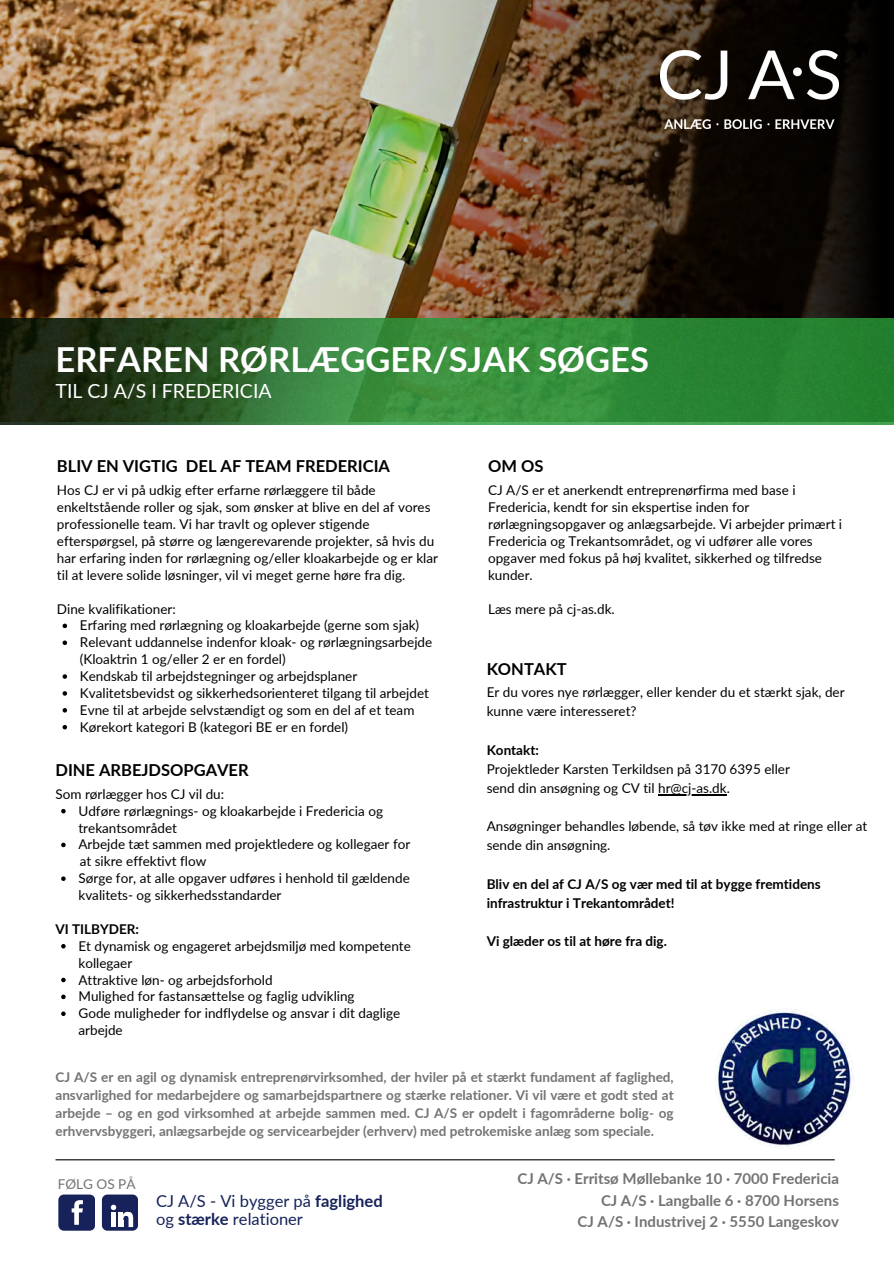
<style>
.page{position:relative;width:894px;height:1264px;background:#fff}
.page>*{position:absolute;margin:0;border:0;box-sizing:border-box;transform-origin:0 0}
.t1{font:700 34.5px "Lato";color:#fff}
.t2{font:19.5px "Lato";color:#fff}
.t3{font:700 16.5px "Lato";color:#000}
.t4{font:16.5px/18px "Lato";color:#162259}
.t5{font:700 15px/21.3px "Lato";color:#737373;text-align:right}
.t6{font:13.5px/16.8px "Lato";color:#000}
.t7{font:700 13.5px/18px "Lato";color:#737373;text-align:justify}
.t8{font:700 13.5px/19.2px "Lato";color:#000}
.t9{font:13.5px "Lato";color:#737373}
.s1{font-weight:700}
</style>
<div class="page">
<img style="left:0;top:0;width:215px;height:319px">
<img style="left:215px;top:0;width:678px;height:319px">
<svg style="left:58px;top:1194px;width:37px;height:36px"></svg>
<div style="left:102px;top:1194px;width:36px;height:36px;background:#162259;border-radius:5px"></div>
<svg style="left:111px;top:1204px;width:22px;height:22px"></svg>
<img style="left:0;top:319px;width:893px;height:105px">
<hr style="left:55px;top:1159px;width:779px;height:1px;background:#000">
<img style="left:660px;top:51px;width:178px;height:77px">
<img style="left:698px;top:1009px;width:156px;height:152px">
<svg style="left:63px;top:623px;width:4px;height:5px"></svg>
<svg style="left:63px;top:640px;width:4px;height:5px"></svg>
<svg style="left:63px;top:674px;width:4px;height:4px"></svg>
<svg style="left:63px;top:691px;width:4px;height:4px"></svg>
<svg style="left:63px;top:708px;width:4px;height:4px"></svg>
<svg style="left:63px;top:725px;width:4px;height:4px"></svg>
<svg style="left:61px;top:809px;width:5px;height:4px"></svg>
<svg style="left:61px;top:842px;width:5px;height:5px"></svg>
<svg style="left:61px;top:876px;width:5px;height:5px"></svg>
<svg style="left:61px;top:944px;width:5px;height:4px"></svg>
<svg style="left:61px;top:977px;width:5px;height:5px"></svg>
<svg style="left:61px;top:994px;width:5px;height:5px"></svg>
<svg style="left:61px;top:1011px;width:5px;height:5px"></svg>
<hr style="left:658px;top:794px;width:68px;height:1px;background:#000">
<h1 class="t1" style="left:55px;top:338px;width:594px">ERFAREN RØRLÆGGER/SJAK SØGES</h1>
<h2 class="t2" style="left:55px;top:379px;width:217px">TIL CJ A/S I FREDERICIA</h2>
<h3 class="t3" style="left:57px;top:455px;width:334px">BLIV EN VIGTIG DEL AF TEAM FREDERICIA</h3>
<h3 class="t6" style="left:57px;top:481px;width:382px">Hos CJ er vi på udkig efter erfarne rørlæggere til både enkeltstående roller og sjak, som ønsker at blive en del af vores professionelle team. Vi har travlt og oplever stigende efterspørgsel, på større og længerevarende projekter, så hvis du har erfaring inden for rørlægning og/eller kloakarbejde og er klar til at levere solide løsninger, vil vi meget gerne høre fra dig.</h3>
<p class="t6" style="left:57px;top:600px;width:120px">Dine kvalifikationer:</p>
<p class="t6" style="left:80px;top:616px;width:341px">Erfaring med rørlægning og kloakarbejde (gerne som sjak)</p>
<p class="t6" style="left:80px;top:633px;width:354px">Relevant uddannelse indenfor kloak- og rørlægningsarbejde (Kloaktrin 1 og/eller 2 er en fordel)</p>
<p class="t6" style="left:80px;top:667px;width:279px">Kendskab til arbejdstegninger og arbejdsplaner</p>
<p class="t6" style="left:80px;top:684px;width:350px">Kvalitetsbevidst og sikkerhedsorienteret tilgang til arbejdet</p>
<p class="t6" style="left:80px;top:701px;width:336px">Evne til at arbejde selvstændigt og som en del af et team</p>
<p class="t6" style="left:80px;top:718px;width:270px">Kørekort kategori B (kategori BE er en fordel)</p>
<p class="t3" style="left:55px;top:759px;width:195px">DINE ARBEJDSOPGAVER</p>
<p class="t6" style="left:78px;top:785px;width:333px;text-indent:-23px">Som rørlægger hos CJ vil du:<br>Udføre rørlægnings- og kloakarbejde i Fredericia og trekantsområdet<br>Arbejde tæt sammen med projektledere og kollegaer for at sikre effektivt flow<br>Sørge for, at alle opgaver udføres i henhold til gældende kvalitets- og sikkerhedsstandarder</p>
<p class="t8" style="left:55px;top:919px;width:85px">VI TILBYDER:</p>
<p class="t6" style="left:78px;top:937px;width:334px">Et dynamisk og engageret arbejdsmiljø med kompetente kollegaer<br>Attraktive løn- og arbejdsforhold<br>Mulighed for fastansættelse og faglig udvikling<br>Gode muligheder for indflydelse og ansvar i dit daglige arbejde</p>
<p class="t3" style="left:488px;top:455px;width:57px">OM OS</p>
<p class="t6" style="left:488px;top:481px;width:355px">CJ A/S er et anerkendt entreprenørfirma med base i Fredericia, kendt for sin ekspertise inden for rørlægningsopgaver og anlægsarbejde. Vi arbejder primært i Fredericia og Trekantsområdet, og vi udfører alle vores opgaver med fokus på høj kvalitet, sikkerhed og tilfredse kunder.</p>
<p class="t6" style="left:488px;top:600px;width:128px">Læs mere på cj-as.dk.</p>
<p class="t3" style="left:486px;top:659px;width:81px">KONTAKT</p>
<p class="t6" style="left:486px;top:682px;width:359px;line-height:19.2px">Er du vores nye rørlægger, eller kender du et stærkt sjak, der kunne være interesseret?</p>
<p class="t8" style="left:486px;top:740px;width:54px">Kontakt:</p>
<p class="t6" style="left:486px;top:760px;width:305px">Projektleder Karsten Terkildsen på 3170 6395 eller</p>
<p class="t6" style="left:486px;top:779px;width:245px">send din ansøgning og CV til hr@cj-as.dk.</p>
<p class="t6" style="left:486px;top:816px;width:382px;line-height:19.2px">Ansøgninger behandles løbende, så tøv ikke med at ringe eller at sende din ansøgning.</p>
<p class="t8" style="left:486px;top:873px;width:335px">Bliv en del af CJ A/S og vær med til at bygge fremtidens infrastruktur i Trekantområdet!</p>
<p class="t8" style="left:486px;top:931px;width:182px">Vi glæder os til at høre fra dig.</p>
<p class="t7" style="left:55px;top:1068px;width:619px">CJ A/S er en agil og dynamisk entreprenørvirksomhed, der hviler på et stærkt fundament af faglighed, ansvarlighed for medarbejdere og samarbejdspartnere og stærke relationer. Vi vil være et godt sted at arbejde – og en god virksomhed at arbejde sammen med. CJ A/S er opdelt i fagområderne bolig- og erhvervsbyggeri, anlægsarbejde og servicearbejder (erhverv) med petrokemiske anlæg som speciale.</p>
<p class="t9" style="left:58px;top:1176px;width:79px">FØLG OS PÅ</p>
<h3 class="t5" style="left:517px;top:1167px;width:323px">CJ A/S · Erritsø Møllebanke 10 · 7000 Fredericia<br>CJ A/S · Langballe 6 · 8700 Horsens<br>CJ A/S · Industrivej 2 · 5550 Langeskov</h3>
<p class="t4" style="left:156px;top:1191px;width:228px">CJ A/S - Vi bygger på <span class="s1">faglighed </span>og <span class="s1">stærke</span> relationer</p>
</div>
